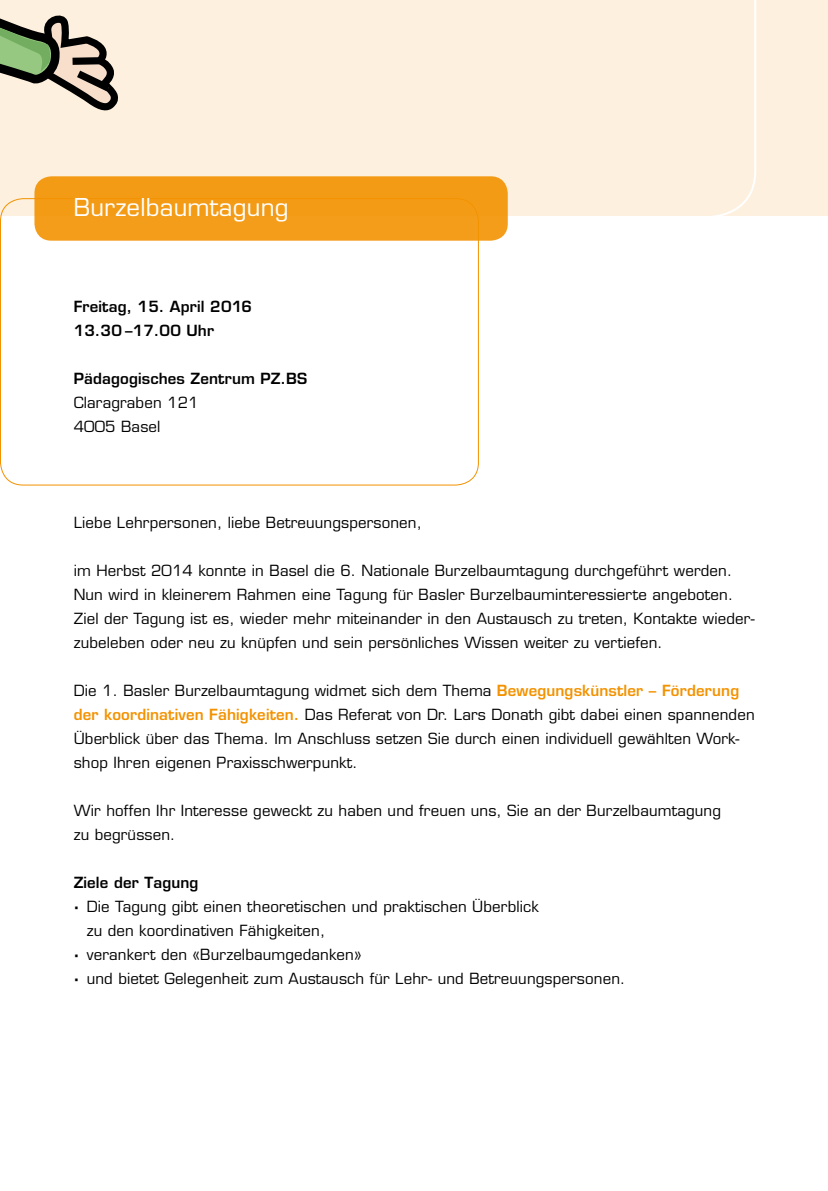
<style>
.page{position:relative;width:828px;height:1191px;background:#fff}
.page>*{position:absolute;margin:0;border:0;box-sizing:border-box;transform-origin:0 0}
.t1{font:24px "Eurostile LT";letter-spacing:.01em;color:#fff}
.t2{font:15px/24px "Eurostile LT";letter-spacing:.01em;color:#000}
.t3{font:600 15px/24px "Eurostile LT";letter-spacing:.01em;color:#000}
.s1{font-weight:600;color:#f39200}
.s2{font-weight:700}
</style>
<div class="page">
<div style="left:0;top:0;width:828px;height:215px;background:#fef0de"></div>
<svg style="left:0;top:0;width:756px;height:216px"></svg>
<div style="left:34px;top:176px;width:474px;height:65px;background:#f49b16;border-radius:17px"></div>
<h1 class="t1" style="left:74px;top:193px;width:216px">Burzelbaumtagung</h1>
<p class="t3" style="left:74px;top:294px;width:180px">Freitag, 15. April 2016<br>13.30 –17.00 Uhr</p>
<p class="t3" style="left:74px;top:366px;width:235px">Pädagogisches Zentrum PZ.BS</p>
<p class="t2" style="left:74px;top:391px;width:126px">Claragraben 121<br>4005 Basel</p>
<p class="t2" style="left:74px;top:511px;width:350px">Liebe Lehrpersonen, liebe Betreuungspersonen,</p>
<p class="t2" style="left:74px;top:559px;width:682px">im Herbst 2014 konnte in Basel die 6. Nationale Burzelbaumtagung durchgeführt werden.<br>Nun wird in kleinerem Rahmen eine Tagung für Basler Burzelbauminteressierte angeboten.<br>Ziel der Tagung ist es, wieder mehr miteinander in den Austausch zu treten, Kontakte wieder&shy;zubeleben oder neu zu knüpfen und sein persönliches Wissen weiter zu vertiefen.</p>
<p class="t2" style="left:74px;top:679px;width:682px">Die 1. Basler Burzelbaumtagung widmet sich dem Thema <span class="s1">Bewegungskünstler – Förderung der koordinativen Fähigkeiten.</span> Das Referat von Dr. Lars Donath gibt dabei einen spannenden Überblick über das Thema. Im Anschluss setzen Sie durch einen individuell gewählten Work&shy;shop Ihren eigenen Praxisschwerpunkt.</p>
<p class="t2" style="left:74px;top:799px;width:649px">Wir hoffen Ihr Interesse geweckt zu haben und freuen uns, Sie an der Burzelbaumtagung zu begrüssen.</p>
<p class="t3" style="left:74px;top:870px;width:126px">Ziele der Tagung</p>
<p class="t2" style="left:74px;top:895px;width:466px"><span class="s2">·</span> Die Tagung gibt einen theoretischen und praktischen Überblick</p>
<p class="t2" style="left:87px;top:919px;width:240px">zu den koordinativen Fähigkeiten,</p>
<p class="t2" style="left:74px;top:943px;width:289px"><span class="s2">·</span> verankert den «Burzelbaumgedanken»</p>
<p class="t2" style="left:74px;top:967px;width:553px"><span class="s2">·</span> und bietet Gelegenheit zum Austausch für Lehr- und Betreuungspersonen.</p>
</div>
